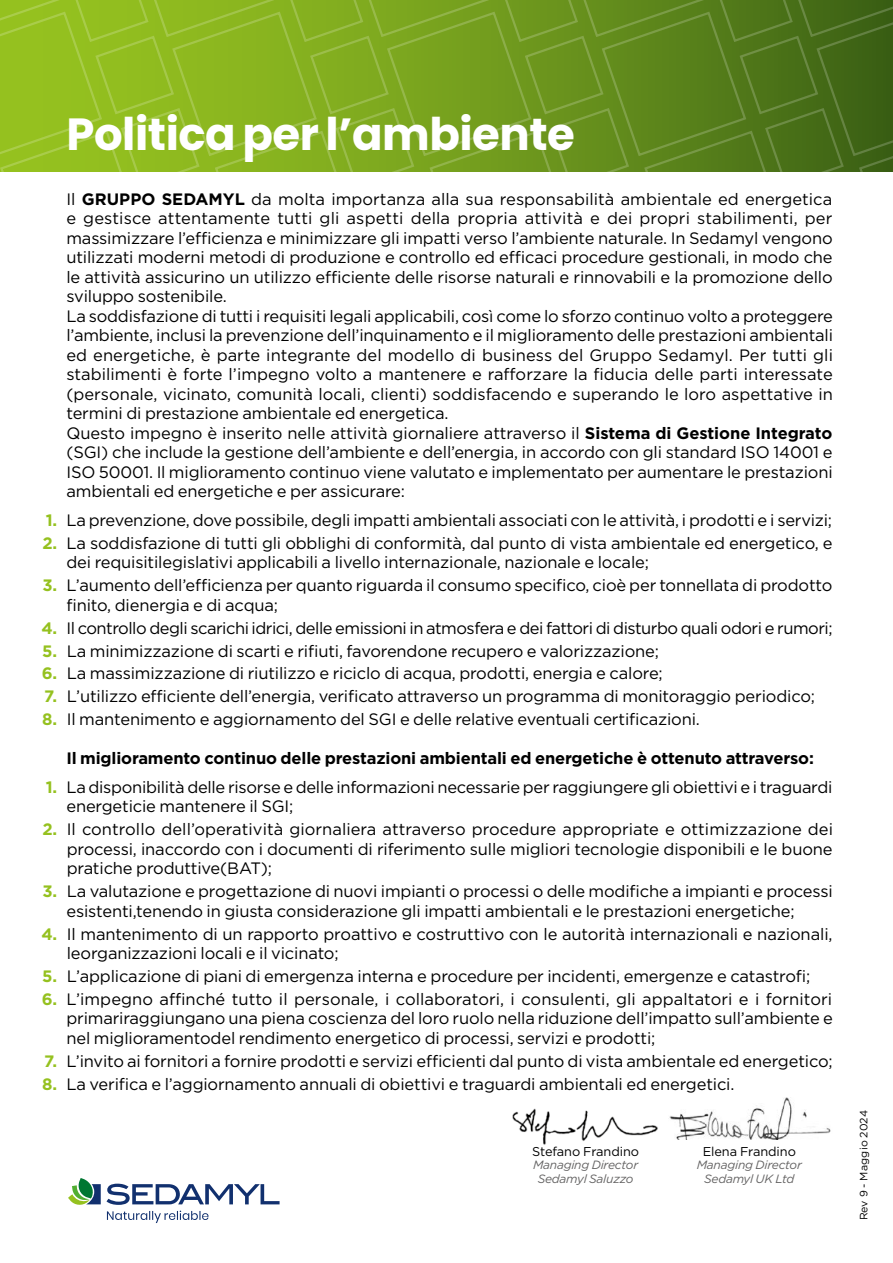
<style>
.page{position:relative;width:893px;height:1263px;background:#fff}
.page>*{position:absolute;margin:0;border:0;box-sizing:border-box;transform-origin:0 0}
.t1{font:700 45px "Poppins";letter-spacing:-.01em;color:#fff}
.t2{font:16.5px/19.5px "Gotham";letter-spacing:-.01em;color:#000}
.t3{font:16.5px "Gotham";letter-spacing:-.03em;color:#000}
.t4{font:700 16.5px "Gotham";letter-spacing:-.01em;color:#000}
.t5{font:12.75px "Gotham";letter-spacing:-.005em;color:#000}
.t6{font:italic 12px/13.6px "Gotham";letter-spacing:-.02em;color:#646363;text-align:center}
.t7{font:10.65px "Gotham";letter-spacing:.015em;color:#000}
.s1{font-weight:700}
.s2{font-weight:700;color:#95c11f}
</style>
<div class="page">
<svg style="left:0;top:0;width:893px;height:171px;background:#749e1f"></svg>
<img style="left:512px;top:1109px;width:146px;height:36px">
<img style="left:669px;top:1097px;width:162px;height:42px">
<svg style="left:68px;top:1178px;width:212px;height:45px"></svg>
<h1 class="t1" style="left:66px;top:108px;width:510px">Politica per l’ambiente</h1>
<p class="t2" style="left:66px;top:189px;width:768px">Il <span class="s1">GRUPPO SEDAMYL</span> da molta importanza alla sua responsabilità ambientale ed energetica e gestisce attentamente tutti gli aspetti della propria attività e dei propri stabilimenti, per massimizzare l’efficienza e minimizzare gli impatti verso l’ambiente naturale. In Sedamyl vengono utilizzati moderni metodi di produzione e controllo ed efficaci procedure gestionali, in modo che le attività assicurino un utilizzo efficiente delle risorse naturali e rinnovabili e la promozione dello sviluppo sostenibile.<br>La soddisfazione di tutti i requisiti legali applicabili, così come lo sforzo continuo volto a proteggere l’ambiente, inclusi la prevenzione dell’inquinamento e il miglioramento delle prestazioni ambientali ed energetiche, è parte integrante del modello di business del Gruppo Sedamyl. Per tutti gli stabilimenti è forte l’impegno volto a mantenere e rafforzare la fiducia delle parti interessate (personale, vicinato, comunità locali, clienti) soddisfacendo e superando le loro aspettative in termini di prestazione ambientale ed energetica.<br>Questo impegno è inserito nelle attività giornaliere attraverso il <span class="s1">Sistema di Gestione Integrato </span>(SGI) che include la gestione dell’ambiente e dell’energia, in accordo con gli standard ISO 14001 e ISO 50001. Il miglioramento continuo viene valutato e implementato per aumentare le prestazioni ambientali ed energetiche e per assicurare:</p>
<p class="t2" style="left:46px;top:510px;width:788px"><span class="s2">1.</span> La prevenzione, dove possibile, degli impatti ambientali associati con le attività, i prodotti e i servizi;</p>
<p class="t2" style="left:66px;top:533px;width:768px;text-indent:-24px"><span class="s2">2.</span> La soddisfazione di tutti gli obblighi di conformità, dal punto di vista ambientale ed energetico, e dei requisitilegislativi applicabili a livello internazionale, nazionale e locale;</p>
<p class="t2" style="left:66px;top:575px;width:767px;text-indent:-24px"><span class="s2">3.</span> L’aumento dell’efficienza per quanto riguarda il consumo specifico, cioè per tonnellata di prodotto finito, dienergia e di acqua;</p>
<p class="t3" style="left:41px;top:617px;width:793px"><span class="s2">4.</span> Il controllo degli scarichi idrici, delle emissioni in atmosfera e dei fattori di disturbo quali odori e rumori;</p>
<p class="t2" style="left:42px;top:641px;width:618px"><span class="s2">5.</span> La minimizzazione di scarti e rifiuti, favorendone recupero e valorizzazione;</p>
<p class="t2" style="left:42px;top:663px;width:622px"><span class="s2">6.</span> La massimizzazione di riutilizzo e riciclo di acqua, prodotti, energia e calore;</p>
<p class="t2" style="left:44px;top:686px;width:772px"><span class="s2">7.</span> L’utilizzo efficiente dell’energia, verificato attraverso un programma di monitoraggio periodico;</p>
<p class="t2" style="left:42px;top:709px;width:659px"><span class="s2">8.</span> Il mantenimento e aggiornamento del SGI e delle relative eventuali certificazioni.</p>
<p class="t4" style="left:66px;top:747px;width:749px">Il miglioramento continuo delle prestazioni ambientali ed energetiche è ottenuto attraverso:</p>
<p class="t2" style="left:66px;top:777px;width:767px;text-indent:-21px"><span class="s2">1.</span> La disponibilità delle risorse e delle informazioni necessarie per raggiungere gli obiettivi e i traguardi energeticie mantenere il SGI;</p>
<p class="t2" style="left:67px;top:819px;width:768px;text-align:justify;text-indent:-24px"><span class="s2">2.</span> Il controllo dell’operatività giornaliera attraverso procedure appropriate e ottimizzazione dei processi, inaccordo con i documenti di riferimento sulle migliori tecnologie disponibili e le buone pratiche produttive(BAT);</p>
<p class="t2" style="left:66px;top:881px;width:768px;text-indent:-24px"><span class="s2">3.</span> La valutazione e progettazione di nuovi impianti o processi o delle modifiche a impianti e processi esistenti,tenendo in giusta considerazione gli impatti ambientali e le prestazioni energetiche;</p>
<p class="t2" style="left:67px;top:923px;width:767px;text-indent:-25px"><span class="s2">4.</span> Il mantenimento di un rapporto proattivo e costruttivo con le autorità internazionali e nazionali, leorganizzazioni locali e il vicinato;</p>
<p class="t2" style="left:42px;top:966px;width:769px"><span class="s2">5.</span> L’applicazione di piani di emergenza interna e procedure per incidenti, emergenze e catastrofi;</p>
<p class="t2" style="left:66px;top:989px;width:768px;text-align:justify;text-indent:-25px"><span class="s2">6.</span> L’impegno affinché tutto il personale, i collaboratori, i consulenti, gli appaltatori e i fornitori primariraggiungano una piena coscienza del loro ruolo nella riduzione dell’impatto sull’ambiente e nel miglioramentodel rendimento energetico di processi, servizi e prodotti;</p>
<p class="t2" style="left:44px;top:1051px;width:790px"><span class="s2">7.</span> L’invito ai fornitori a fornire prodotti e servizi efficienti dal punto di vista ambientale ed energetico;</p>
<p class="t2" style="left:42px;top:1074px;width:694px"><span class="s2">8.</span> La verifica e l’aggiornamento annuali di obiettivi e traguardi ambientali ed energetici.</p>
<p class="t5" style="left:532px;top:1143px;width:108px">Stefano Frandino</p>
<p class="t6" style="left:533px;top:1158px;width:107px">Managing Director<br>Sedamyl Saluzzo</p>
<p class="t5" style="left:703px;top:1143px;width:95px">Elena Frandino</p>
<p class="t6" style="left:697px;top:1158px;width:107px">Managing Director<br>Sedamyl UK Ltd</p>
<p class="t7" style="left:857px;top:1220px;width:112px;rotate:-90deg">Rev 9 - Maggio 2024</p>
</div>
